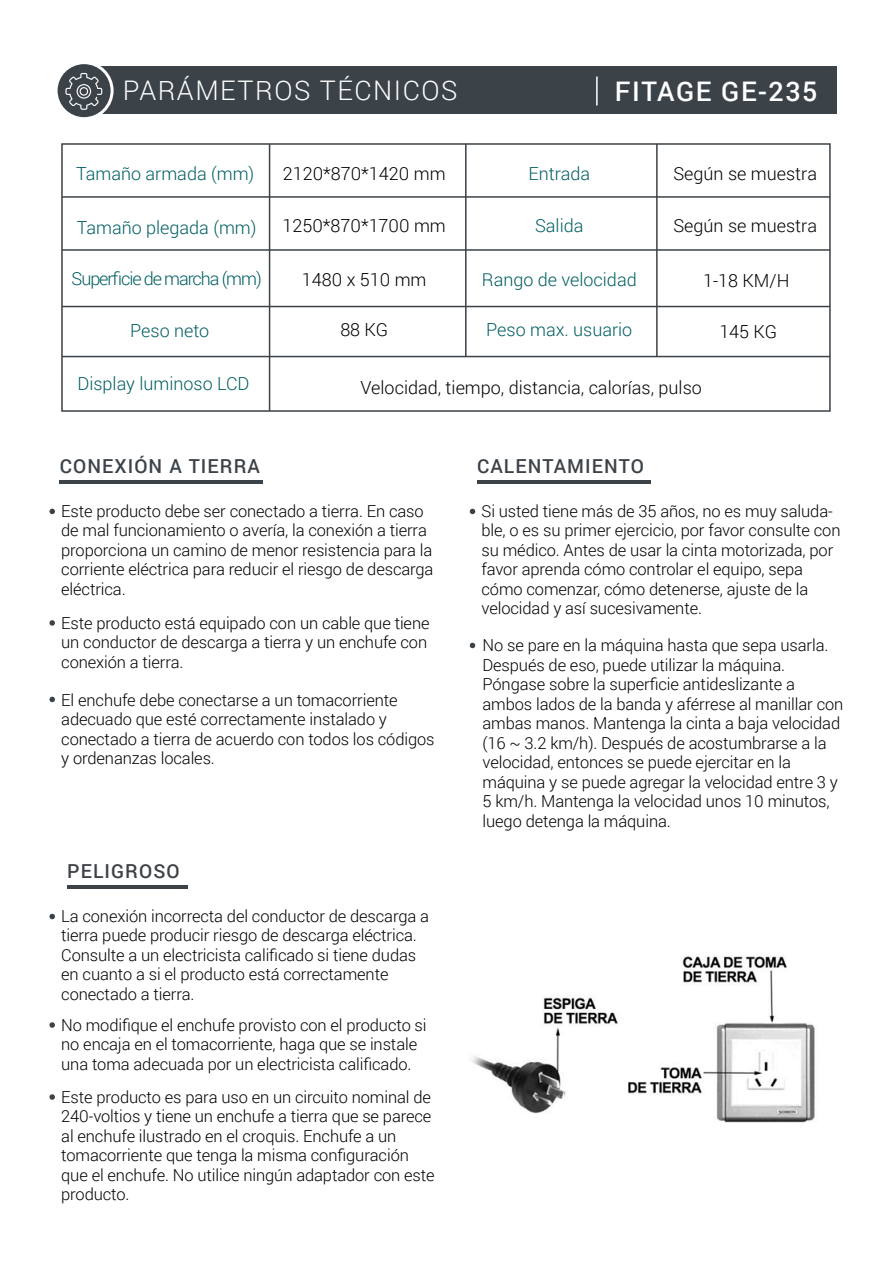
<style>
.page{position:relative;width:893px;height:1263px;background:#fff}
.page>*{position:absolute;margin:0;border:0;box-sizing:border-box;transform-origin:0 0}
.t1{font:300 27px "Roboto";letter-spacing:.055em;color:#fff}
.t2{font:500 27px "Roboto";letter-spacing:.055em;color:#fff}
.t3{font:500 19.35px "Roboto";letter-spacing:.055em;color:#3b4248}
.t4{font:300 18px "Roboto";color:#000}
.t5{font:300 18px "Roboto";color:#005e62}
.t6{font:300 18px "Roboto";letter-spacing:-.06em;color:#005e62}
.t7{font:300 16.5px/19.5px "Roboto";letter-spacing:-.005em;color:#000}
</style>
<div class="page">
<div style="left:81px;top:66px;width:756px;height:48px;background:#3b4248"></div>
<svg style="left:56px;top:63px;width:56px;height:56px"></svg>
<div style="left:55px;top:61px;width:59px;height:59px;border:3px solid #fff;border-radius:50%"></div>
<svg style="left:65px;top:73px;width:37px;height:37px"></svg>
<hr style="left:596px;top:76px;width:2px;height:29px;background:#fff">
<hr style="left:477px;top:480px;width:173px;height:3px;background:#3b4248">
<svg style="left:470px;top:509px;width:5px;height:5px"></svg>
<svg style="left:470px;top:643px;width:5px;height:5px"></svg>
<div style="left:61px;top:143px;width:770px;height:269px;border:2px solid #3b4248"></div>
<hr style="left:62px;top:249px;width:768px;height:2px;background:#3b4248">
<hr style="left:62px;top:356px;width:768px;height:1px;background:#3b4248">
<hr style="left:62px;top:196px;width:768px;height:2px;background:#3b4248">
<hr style="left:62px;top:306px;width:768px;height:1px;background:#3b4248">
<hr style="left:656px;top:144px;width:2px;height:213px;background:#3b4248">
<hr style="left:465px;top:144px;width:2px;height:213px;background:#3b4248">
<hr style="left:269px;top:144px;width:1px;height:267px;background:#3b4248">
<hr style="left:60px;top:480px;width:203px;height:3px;background:#3b4248">
<svg style="left:49px;top:509px;width:6px;height:5px"></svg>
<svg style="left:49px;top:620px;width:6px;height:6px"></svg>
<svg style="left:49px;top:697px;width:6px;height:5px"></svg>
<hr style="left:67px;top:885px;width:121px;height:3px;background:#3b4248">
<svg style="left:49px;top:914px;width:6px;height:5px"></svg>
<svg style="left:49px;top:1022px;width:6px;height:6px"></svg>
<svg style="left:49px;top:1094px;width:6px;height:6px"></svg>
<img style="left:472px;top:956px;width:343px;height:167px">
<h1 class="t1" style="left:123px;top:72px;width:336px">PARÁMETROS TÉCNICOS</h1>
<h1 class="t2" style="left:615px;top:72px;width:204px">FITAGE GE-235</h1>
<p class="t5" style="left:76px;top:161px;width:180px">Tamaño armada (mm)</p>
<p class="t4" style="left:283px;top:161px;width:164px">2120*870*1420 mm</p>
<p class="t4" style="left:283px;top:213px;width:165px">1250*870*1700 mm</p>
<p class="t5" style="left:77px;top:215px;width:181px">Tamaño plegada (mm)</p>
<p class="t6" style="left:72px;top:266px;width:192px">Superficie de marcha (mm)</p>
<p class="t5" style="left:130px;top:318px;width:80px">Peso neto</p>
<p class="t4" style="left:302px;top:267px;width:126px">1480 x 510 mm</p>
<p class="t4" style="left:340px;top:317px;width:49px">88 KG</p>
<p class="t5" style="left:528px;top:161px;width:63px">Entrada</p>
<p class="t5" style="left:535px;top:213px;width:50px">Salida</p>
<p class="t5" style="left:482px;top:267px;width:156px">Rango de velocidad</p>
<p class="t5" style="left:486px;top:317px;width:148px">Peso max. usuario</p>
<p class="t4" style="left:673px;top:161px;width:145px">Según se muestra</p>
<p class="t4" style="left:673px;top:213px;width:145px">Según se muestra</p>
<p class="t4" style="left:703px;top:268px;width:88px">1-18 KM/H</p>
<p class="t4" style="left:719px;top:319px;width:59px">145 KG</p>
<p class="t5" style="left:78px;top:371px;width:173px">Display luminoso LCD</p>
<p class="t3" style="left:60px;top:452px;width:202px">CONEXIÓN A TIERRA</p>
<p class="t4" style="left:361px;top:375px;width:343px">Velocidad, tiempo, distancia, calorías, pulso</p>
<p class="t3" style="left:477px;top:452px;width:168px">CALENTAMIENTO</p>
<p class="t7" style="left:61px;top:500px;width:374px">Este producto debe ser conectado a tierra. En caso de mal funcionamiento o avería, la conexión a tierra proporciona un camino de menor resistencia para la corriente eléctrica para reducir el riesgo de descarga eléctrica.</p>
<p class="t7" style="left:61px;top:612px;width:370px">Este producto está equipado con un cable que tiene un conductor de descarga a tierra y un enchufe con conexión a tierra.</p>
<p class="t7" style="left:61px;top:689px;width:375px">El enchufe debe conectarse a un tomacorriente adecuado que esté correctamente instalado y conectado a tierra de acuerdo con todos los códigos y ordenanzas locales.</p>
<p class="t3" style="left:67px;top:857px;width:114px">PELIGROSO</p>
<p class="t7" style="left:61px;top:905px;width:369px">La conexión incorrecta del conductor de descarga a tierra puede producir riesgo de descarga eléctrica.<br>Consulte a un electricista calificado si tiene dudas en cuanto a si el producto está correctamente conectado a tierra.</p>
<p class="t7" style="left:61px;top:1014px;width:367px">No modifique el enchufe provisto con el producto si no encaja en el tomacorriente, haga que se instale una toma adecuada por un electricista calificado.</p>
<p class="t7" style="left:61px;top:1086px;width:375px">Este producto es para uso en un circuito nominal de 240-voltios y tiene un enchufe a tierra que se parece al enchufe ilustrado en el croquis. Enchufe a un tomacorriente que tenga la misma configuración que el enchufe. No utilice ningún adaptador con este producto.</p>
<p class="t7" style="left:481px;top:500px;width:360px">Si usted tiene más de 35 años, no es muy saluda&shy;ble, o es su primer ejercicio, por favor consulte con su médico. Antes de usar la cinta motorizada, por favor aprenda cómo controlar el equipo, sepa cómo comenzar, cómo detenerse, ajuste de la velocidad y así sucesivamente.</p>
<p class="t7" style="left:482px;top:635px;width:362px">No se pare en la máquina hasta que sepa usarla.<br>Después de eso, puede utilizar la máquina.<br>Póngase sobre la superficie antideslizante a ambos lados de la banda y aférrese al manillar con ambas manos. Mantenga la cinta a baja velocidad (16 ~ 3.2 km/h). Después de acostumbrarse a la velocidad, entonces se puede ejercitar en la máquina y se puede agregar la velocidad entre 3 y 5 km/h. Mantenga la velocidad unos 10 minutos, luego detenga la máquina.</p>
</div>
